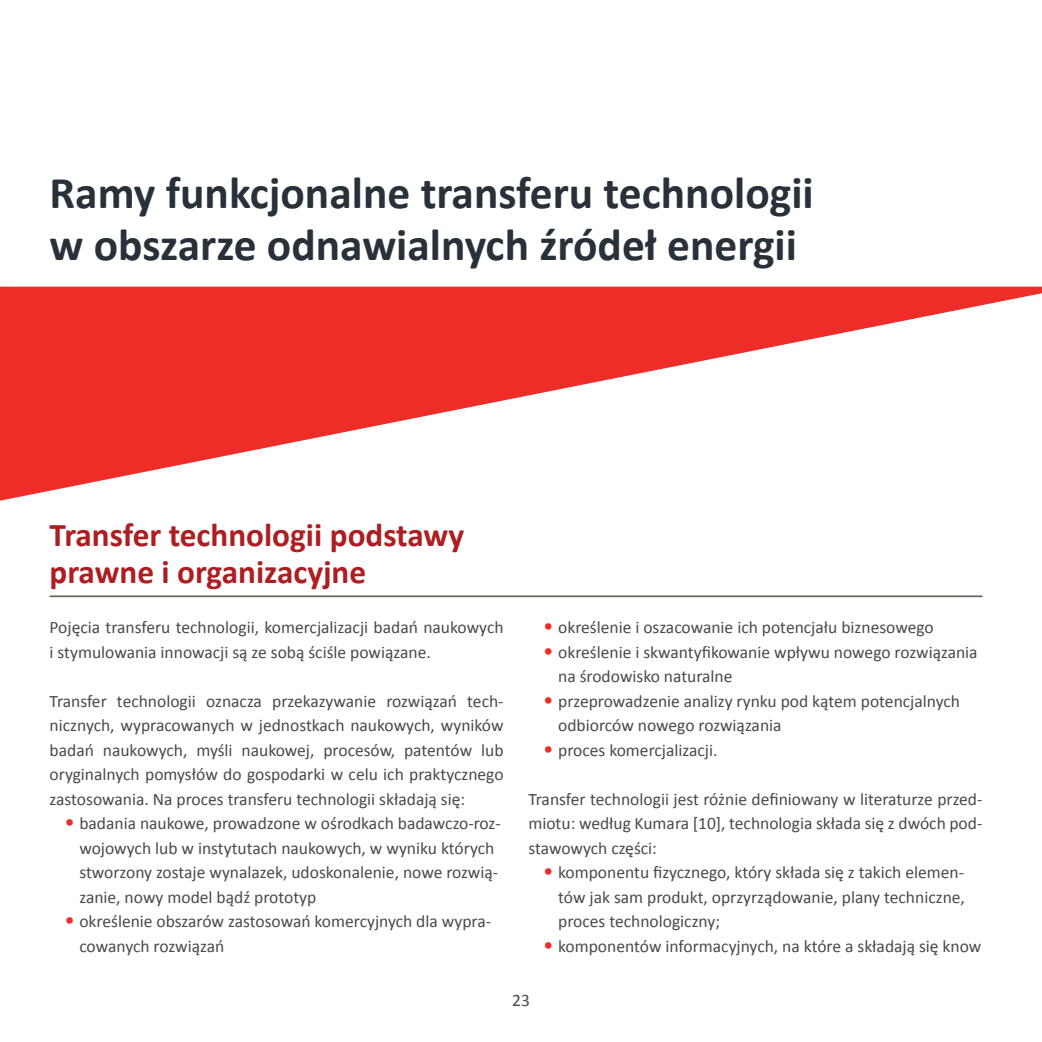
<style>
.page{position:relative;width:1042px;height:1042px;background:#fff}
.page>*{position:absolute;margin:0;border:0;box-sizing:border-box;transform-origin:0 0}
.Nagłówek_1{font:700 45.5px/52.5px "Calibri";color:#283139}
.Nagłówek_2{font:700 33.25px/36.8px "Calibri";color:#ad1d21}
.Tekst_główny{font:17.5px/24.5px "Calibri";color:#474a4c}
.s1{font-size:21px;color:#ee2d28}
</style>
<div class="page">
<svg style="left:1px;top:287px;width:1041px;height:214px;fill:#ee2d28"></svg>
<svg style="left:0;top:286px;width:1px;height:215px"></svg>
<hr style="left:50px;top:595px;width:932px;height:2px;background:#706462">
<p class="Nagłówek_1" style="left:50px;top:166px;width:766px">Ramy funkcjonalne transferu technologii w obszarze odnawialnych źródeł energii</p>
<p class="Nagłówek_2" style="left:50px;top:516px;width:416px">Transfer technologii podstawy prawne i organizacyjne</p>
<p class="Tekst_główny" style="left:50px;top:615px;width:455px">Pojęcia transferu technologii, komercjalizacji badań naukowych i stymulowania innowacji są ze sobą ściśle powiązane.</p>
<p class="Tekst_główny" style="left:50px;top:689px;width:455px;text-align:justify">Transfer technologii oznacza przekazywanie rozwiązań tech&shy;nicznych, wypracowanych w jednostkach naukowych, wyników badań naukowych, myśli naukowej, procesów, patentów lub oryginalnych pomysłów do gospodarki w celu ich praktycznego zastosowania. Na proces transferu technologii składają się:</p>
<p class="Tekst_główny" style="left:79px;top:811px;width:423px;text-indent:-15px"><span class="s1">•</span> badania naukowe, prowadzone w ośrodkach badawczo-roz&shy;wojowych lub w instytutach naukowych, w wyniku których stworzony zostaje wynalazek, udoskonalenie, nowe rozwią&shy;zanie, nowy model bądź prototyp</p>
<p class="Tekst_główny" style="left:79px;top:909px;width:413px;text-indent:-15px"><span class="s1">•</span> określenie obszarów zastosowań komercyjnych dla wypra&shy;cowanych rozwiązań</p>
<p class="Tekst_główny" style="left:543px;top:615px;width:392px"><span class="s1">•</span> określenie i oszacowanie ich potencjału biznesowego</p>
<p class="Tekst_główny" style="left:558px;top:640px;width:421px;text-indent:-15px"><span class="s1">•</span> określenie i skwantyfikowanie wpływu nowego rozwiązania na środowisko naturalne</p>
<p class="Tekst_główny" style="left:558px;top:689px;width:403px;text-indent:-15px"><span class="s1">•</span> przeprowadzenie analizy rynku pod kątem potencjalnych odbiorców nowego rozwiązania</p>
<p class="Tekst_główny" style="left:543px;top:738px;width:176px"><span class="s1">•</span> proces komercjalizacji.</p>
<p class="Tekst_główny" style="left:528px;top:787px;width:455px;text-align:justify">Transfer technologii jest różnie definiowany w literaturze przed&shy;miotu: według Kumara [10], technologia składa się z dwóch pod&shy;stawowych części:</p>
<p class="Tekst_główny" style="left:558px;top:860px;width:408px;text-align:justify;text-indent:-15px"><span class="s1">•</span> komponentu fizycznego, który składa się z takich elemen&shy;tów jak sam produkt, oprzyrządowanie, plany techniczne, proces technologiczny;</p>
<p class="Tekst_główny" style="left:543px;top:934px;width:440px"><span class="s1">•</span> komponentów informacyjnych, na które a składają się know</p>
<p class="Tekst_główny" style="left:512px;top:987px;width:19px">23</p>
</div>
